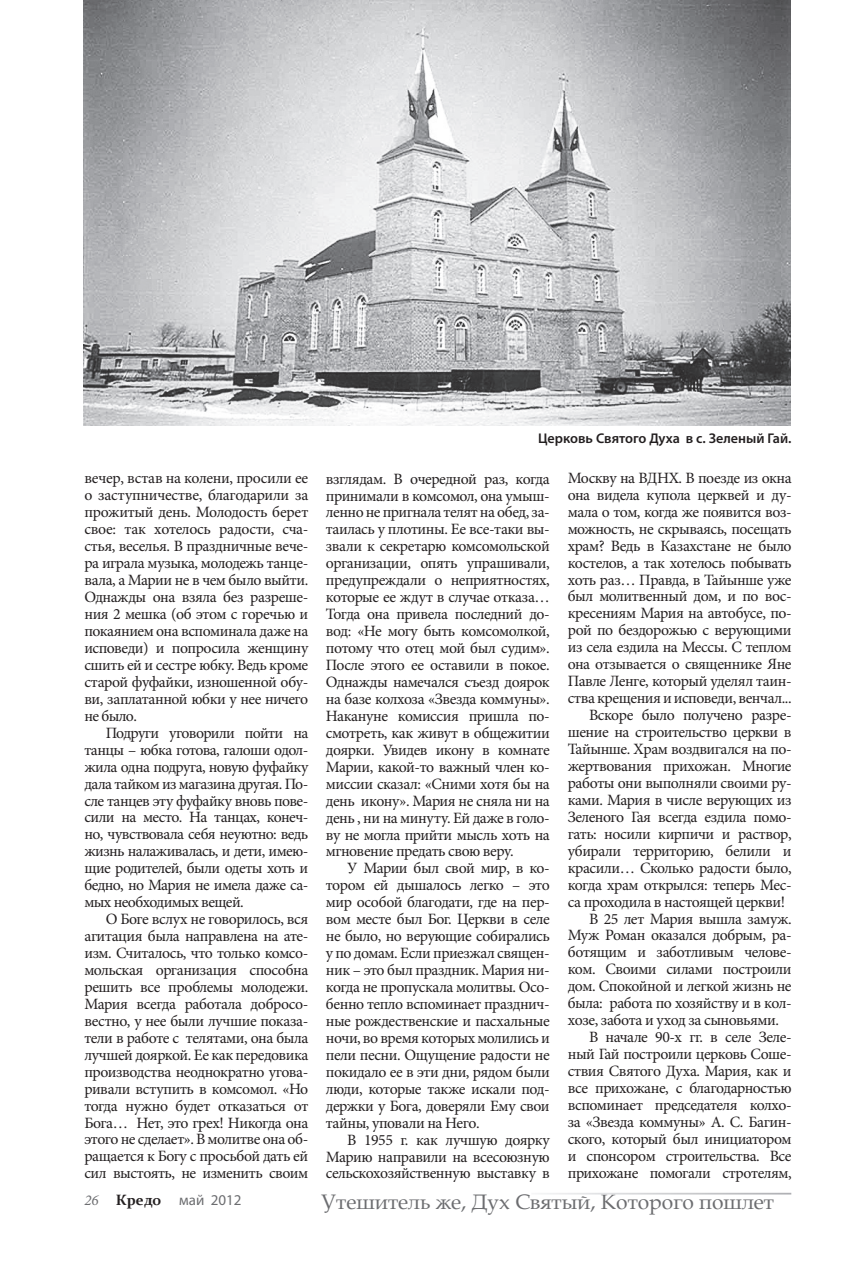
<style>
.page{position:relative;width:851px;height:1263px;background:#fff}
.page>*{position:absolute;margin:0;border:0;box-sizing:border-box;transform-origin:0 0}
.t1{font:21px "Book Antiqua";color:#6c6d70}
.t2{font:15.75px/17px "Minion Pro";letter-spacing:-.03em;color:#231f20;text-align:justify}
.t3{font:15px "Myriad Pro";color:#6c6d70}
.t4{font:600 14.1px "Myriad Pro";color:#231f20}
.s1{font-family:"Minion Pro";font-style:italic}
.s2{font-family:"Constantia";font-weight:700;color:#231f20}
</style>
<div class="page">
<img style="left:84px;top:0;width:706px;height:426px">
<p class="t2" style="left:84px;top:470px;width:225px">вечер, встав на колени, просили ее о заступничестве, благодарили за прожитый день. Молодость берет свое: так хотелось радости, сча&shy;стья, веселья. В праздничные вече&shy;ра играла музыка, молодежь танце&shy;вала, а Марии не в чем было выйти.<br>Однажды она взяла без разреше&shy;ния 2 мешка (об этом с горечью и покаянием она вспоминала даже на исповеди) и попросила женщину сшить ей и сестре юбку. Ведь кроме старой фуфайки, изношенной обу&shy;ви, заплатанной юбки у нее ничего не было.</p>
<p class="t2" style="left:84px;top:724px;width:225px;text-indent:21px">Подруги уговорили пойти на танцы – юбка готова, галоши одол&shy;жила одна подруга, новую фуфайку дала тайком из магазина другая. По&shy;сле танцев эту фуфайку вновь пове&shy;сили на место. На танцах, конеч&shy;но, чувствовала себя неуютно: ведь жизнь налаживалась, и дети, имею&shy;щие родителей, были одеты хоть и бедно, но Мария не имела даже са&shy;мых необходимых вещей.</p>
<p class="t2" style="left:84px;top:911px;width:225px;text-indent:21px">О Боге вслух не говорилось, вся агитация была направлена на ате&shy;изм. Считалось, что только комсо&shy;мольская организация способна решить все проблемы молодежи.<br>Мария всегда работала добросо&shy;вестно, у нее были лучшие показа&shy;тели в работе с телятами, она была лучшей дояркой. Ее как передовика производства неоднократно угова&shy;ривали вступить в комсомол. «Но тогда нужно будет отказаться от Бога… Нет, это грех! Никогда она этого не сделает». В молитве она об&shy;ращается к Богу с просьбой дать ей сил выстоять, не изменить своим</p>
<p class="t4" style="left:538px;top:430px;width:255px">Церковь Святого Духа в с. Зеленый Гай.</p>
<p class="t2" style="left:326px;top:470px;width:225px">взглядам. В очередной раз, когда принимали в комсомол, она умыш&shy;ленно не пригнала телят на обед, за&shy;таилась у плотины. Ее все-таки вы&shy;звали к секретарю комсомольской организации, опять упрашивали, предупреждали о неприятностях, которые ее ждут в случае отказа… Тогда она привела последний до&shy;вод: «Не могу быть комсомолкой, потому что отец мой был судим».<br>После этого ее оставили в покое.<br>Однажды намечался съезд доярок на базе колхоза «Звезда коммуны».<br>Накануне комиссия пришла по&shy;смотреть, как живут в общежитии доярки. Увидев икону в комнате Марии, какой-то важный член ко&shy;миссии сказал: «Сними хотя бы на день икону». Мария не сняла ни на день , ни на минуту. Ей даже в голо&shy;ву не могла прийти мысль хоть на мгновение предать свою веру.</p>
<p class="t2" style="left:326px;top:860px;width:225px;text-indent:21px">У Марии был свой мир, в ко&shy;тором ей дышалось легко – это мир особой благодати, где на пер&shy;вом месте был Бог. Церкви в селе не было, но верующие собирались у по домам. Если приезжал священ&shy;ник – это был праздник. Мария ни&shy;когда не пропускала молитвы. Осо&shy;бенно тепло вспоминает празднич&shy;ные рождественские и пасхальные ночи, во время которых молились и пели песни. Ощущение радости не покидало ее в эти дни, рядом были люди, которые также искали под&shy;держки у Бога, доверяли Ему свои тайны, уповали на Него.</p>
<p class="t2" style="left:326px;top:1131px;width:225px;text-indent:21px">В 1955 г. как лучшую доярку Марию направили на всесоюзную сельскохозяйственную выставку в</p>
<p class="t2" style="left:567px;top:469px;width:225px">Москву на ВДНХ. В поезде из окна</p>
<p class="t2" style="left:567px;top:486px;width:225px">она видела купола церквей и ду-</p>
<p class="t2" style="left:567px;top:503px;width:225px">мала о том, когда же появится воз-</p>
<p class="t2" style="left:567px;top:520px;width:225px">можность, не скрываясь, посещать</p>
<p class="t2" style="left:567px;top:537px;width:225px">храм? Ведь в Казахстане не было</p>
<p class="t2" style="left:567px;top:554px;width:225px">костелов, а так хотелось побывать</p>
<p class="t2" style="left:567px;top:571px;width:225px">хоть раз… Правда, в Тайынше уже</p>
<p class="t2" style="left:567px;top:588px;width:225px">был молитвенный дом, и по вос-</p>
<p class="t2" style="left:567px;top:605px;width:225px">кресениям Мария на автобусе, по-</p>
<p class="t2" style="left:567px;top:622px;width:225px">рой по бездорожью с верующими</p>
<p class="t2" style="left:567px;top:639px;width:225px">из села ездила на Мессы. С теплом</p>
<p class="t2" style="left:567px;top:656px;width:225px">она отзывается о священнике Яне</p>
<p class="t2" style="left:567px;top:673px;width:225px">Павле Ленге, который уделял таин-</p>
<p class="t2" style="left:567px;top:690px;width:225px">ства крещения и исповеди, венчал...</p>
<p class="t2" style="left:589px;top:707px;width:204px">Вскоре было получено разре-</p>
<p class="t2" style="left:567px;top:724px;width:225px">шение на строительство церкви в</p>
<p class="t2" style="left:567px;top:741px;width:225px">Тайынше. Храм воздвигался на по-</p>
<p class="t2" style="left:567px;top:757px;width:225px">жертвования прихожан. Многие</p>
<p class="t2" style="left:567px;top:774px;width:225px">работы они выполняли своими ру-</p>
<p class="t2" style="left:567px;top:791px;width:225px">ками. Мария в числе верующих из</p>
<p class="t2" style="left:567px;top:808px;width:225px">Зеленого Гая всегда ездила помо-</p>
<p class="t2" style="left:567px;top:825px;width:225px">гать: носили кирпичи и раствор,</p>
<p class="t2" style="left:567px;top:842px;width:225px">убирали территорию, белили и</p>
<p class="t2" style="left:567px;top:859px;width:225px">красили… Сколько радости было,</p>
<p class="t2" style="left:567px;top:876px;width:225px">когда храм открылся: теперь Мес-</p>
<p class="t2" style="left:567px;top:893px;width:219px">са проходила в настоящей церкви!</p>
<p class="t2" style="left:589px;top:910px;width:204px">В 25 лет Мария вышла замуж.</p>
<p class="t2" style="left:567px;top:927px;width:225px">Муж Роман оказался добрым, ра-</p>
<p class="t2" style="left:567px;top:944px;width:225px">ботящим и заботливым челове-</p>
<p class="t2" style="left:567px;top:961px;width:225px">ком. Своими силами построили</p>
<p class="t2" style="left:567px;top:978px;width:225px">дом. Спокойной и легкой жизнь не</p>
<p class="t2" style="left:567px;top:995px;width:225px">была: работа по хозяйству и в кол-</p>
<p class="t2" style="left:567px;top:1012px;width:213px">хозе, забота и уход за сыновьями.</p>
<p class="t2" style="left:589px;top:1029px;width:204px">В начале 90-х гг. в селе Зеле-</p>
<p class="t2" style="left:567px;top:1046px;width:225px">ный Гай построили церковь Соше-</p>
<p class="t2" style="left:567px;top:1063px;width:225px">ствия Святого Духа. Мария, как и</p>
<p class="t2" style="left:567px;top:1079px;width:225px">все прихожане, с благодарностью</p>
<p class="t2" style="left:567px;top:1096px;width:225px">вспоминает председателя колхо-</p>
<p class="t2" style="left:567px;top:1113px;width:225px">за «Звезда коммуны» А. С. Багин-</p>
<p class="t2" style="left:567px;top:1130px;width:225px">ского, который был инициатором</p>
<p class="t2" style="left:567px;top:1147px;width:225px">и спонсором строительства. Все</p>
<p class="t2" style="left:567px;top:1164px;width:225px">прихожане помогали стротелям,</p>
<p class="t3" style="left:84px;top:1191px;width:158px"><span class="s1">26</span> <span class="s2">Кредо</span> май 2012</p>
<h1 class="t1" style="left:321px;top:1187px;width:454px">Утешитель же, Дух Святый, Которого пошлет</h1>
</div>
